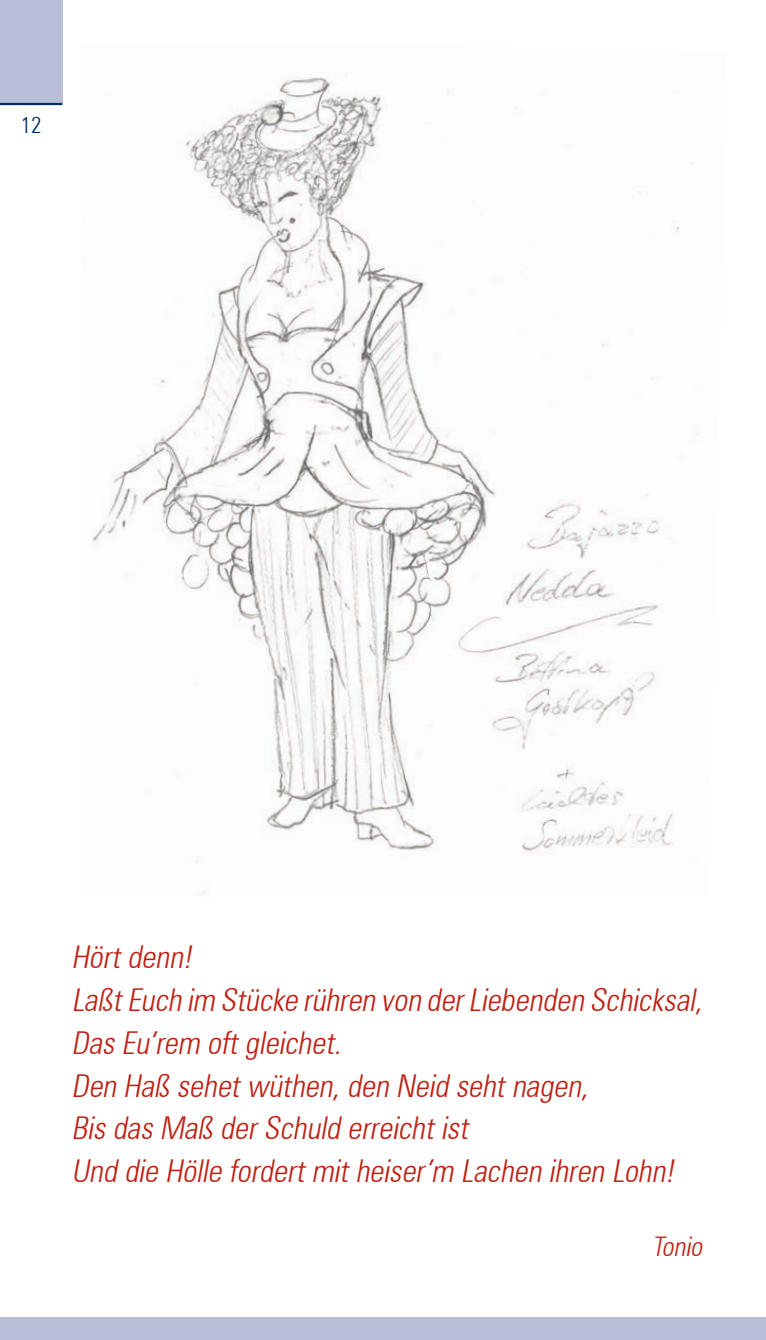
<style>
.page{position:relative;width:766px;height:1340px;background:#fff}
.page>*{position:absolute;margin:0;border:0;box-sizing:border-box;transform-origin:0 0}
.t1{font:italic 300 condensed 31.5px/42.8px "Zurich BT";color:#c02011}
.t2{font:italic 300 condensed 27px "Zurich BT";color:#c02011}
.t3{font:300 condensed 22.5px "Zurich BT";color:#002d62}
</style>
<div class="page">
<div style="left:0;top:0;width:62px;height:103px;background:#b9bed7"></div>
<hr style="left:0;top:103px;width:62px;height:2px;background:#002d62">
<div style="left:0;top:1317px;width:765px;height:22px;background:#b9bed7"></div>
<img style="left:92px;top:77px;width:606px;height:817px">
<p class="t3" style="left:21px;top:112px;width:22px">12</p>
<p class="t1" style="left:71px;top:935px;width:638px">Hörtdenn!<br>LaßtEuch im Stücke rühren von derLiebenden Schicksal, Das Eu’rem oftgleichet.<br>Den Haß sehetwüthen,den Neid sehtnagen,<br>Bis das Maß derSchuld erreichtist<br>Und die Hölle fordertmitheiser’m Lachen ihren Lohn!</p>
<p class="t2" style="left:652px;top:1230px;width:57px">Tonio</p>
</div>
